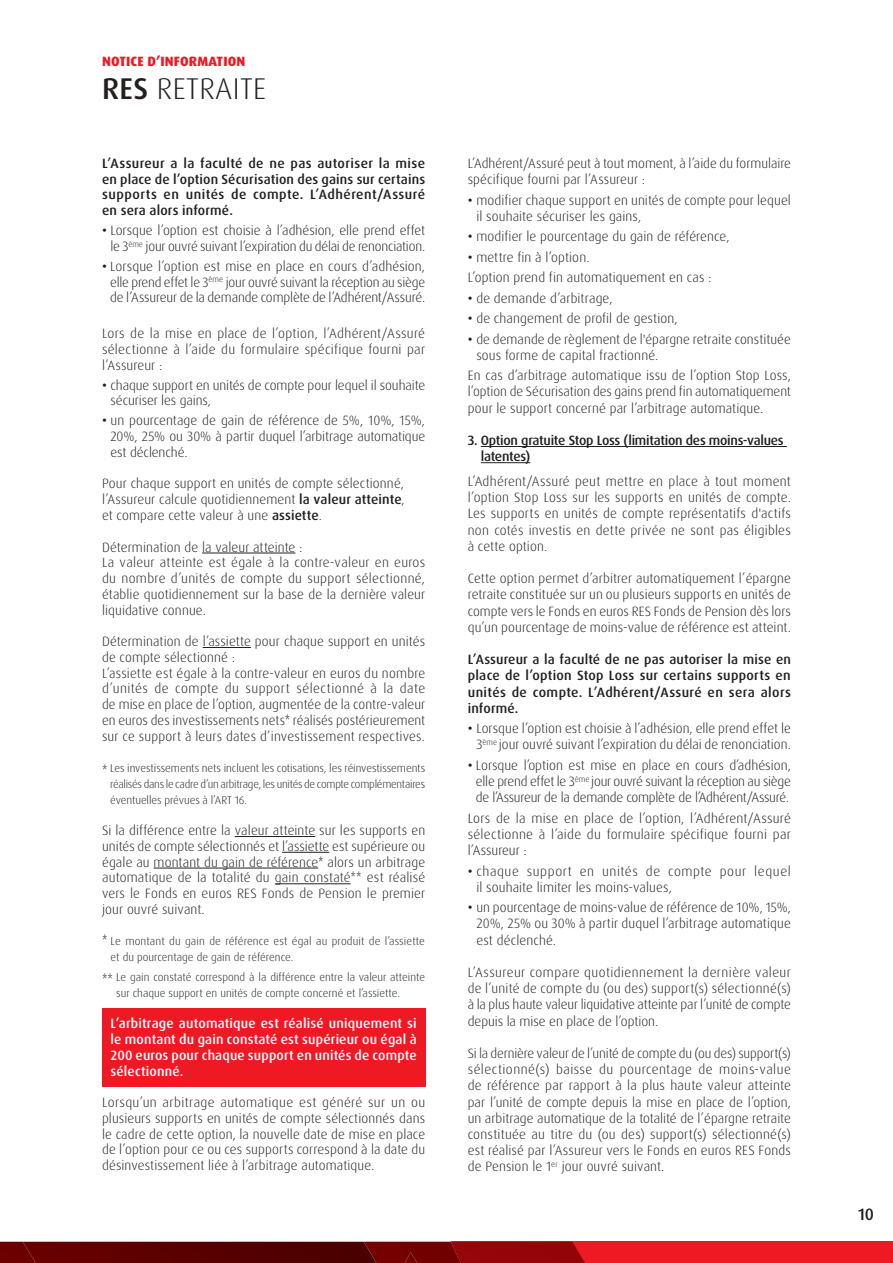
<style>
.page{position:relative;width:893px;height:1263px;background:#fff}
.page>*{position:absolute;margin:0;border:0;box-sizing:border-box;transform-origin:0 0}
.t1{font:300 30px "Dax OT";letter-spacing:.01em;color:#241f1f}
.t2{font:500 16.5px "Dax OT";color:#241f1f}
.t3{font:300 13.5px/15.8px "Dax OT";letter-spacing:.005em;color:#241f1f;text-align:justify}
.t4{font:500 13.5px/15.8px "Dax OT";letter-spacing:.015em;color:#241f1f;text-align:justify}
.t5{font:300 13.5px/16.2px "Dax OT";letter-spacing:-.02em;color:#241f1f;text-align:center}
.t6{font:500 13.5px/15.8px "Dax OT";letter-spacing:.01em;color:#fff;text-align:justify}
.t7{font:300 13.5px/16.2px "Dax OT";letter-spacing:.03em;color:#241f1f}
.t8{font:500 13.5px/16.2px "Dax OT";letter-spacing:-.02em;color:#241f1f}
.t9{font:800 13.5px "Dax OT";letter-spacing:.01em;color:#ef1923}
.t10{font:300 11.25px/15.8px "Dax OT";color:#241f1f}
.s1{font-weight:500}
.s2{font-family:"Dax Compact Pro";font-size:11.25px}
.s3{font-family:"Dax Compact Pro"}
</style>
<div class="page">
<svg style="left:121px;top:1242px;width:772px;height:21px;background:#a00b0f"></svg>
<div style="left:36px;top:1242px;width:85px;height:21px;background:#650000"></div>
<img style="left:0;top:1242px;width:36px;height:21px">
<hr style="left:202px;top:553px;width:93px;height:1px;background:#241f1f">
<hr style="left:203px;top:647px;width:48px;height:1px;background:#241f1f">
<hr style="left:235px;top:836px;width:80px;height:1px;background:#241f1f">
<hr style="left:282px;top:852px;width:47px;height:1px;background:#241f1f">
<hr style="left:154px;top:868px;width:164px;height:1px;background:#241f1f">
<hr style="left:275px;top:883px;width:76px;height:1px;background:#241f1f">
<div style="left:102px;top:1008px;width:323px;height:79px;background:#ef1923"></div>
<hr style="left:481px;top:446px;width:306px;height:1px;background:#241f1f">
<hr style="left:481px;top:462px;width:49px;height:1px;background:#241f1f">
<p class="t9" style="left:102px;top:52px;width:145px">NOTICE D’INFORMATION</p>
<h1 class="t1" style="left:102px;top:70px;width:165px"><span class="s1">RES</span> RETRAITE</h1>
<p class="t4" style="left:102px;top:156px;width:325px">L’Assureur a la faculté de ne pas autoriser la mise en place de l’option Sécurisation des gains sur certains supports en unités de compte. L’Adhérent/Assuré en sera alors informé.</p>
<p class="t3" style="left:102px;top:223px;width:325px;text-align:right"><span class="s1">•</span> Lorsque l’option est choisie à l’adhésion, elle prend effet le 3<sup>ème</sup> jour ouvré suivant l’expiration du délai de renonciation.</p>
<p class="t3" style="left:110px;top:259px;width:316px;text-indent:-8px"><span class="s1">•</span> Lorsque l’option est mise en place en cours d’adhésion, elle prend effet le 3<sup>ème</sup> jour ouvré suivant la réception au siège de l’Assureur de la demande complète de l’Adhérent/Assuré.</p>
<p class="t3" style="left:102px;top:326px;width:325px">Lors de la mise en place de l’option, l’Adhérent/Assuré sélectionne à l’aide du formulaire spécifique fourni par l’Assureur :</p>
<p class="t3" style="left:110px;top:377px;width:316px;text-indent:-8px"><span class="s1">•</span> chaque support en unités de compte pour lequel il souhaite sécuriser les gains,</p>
<p class="t3" style="left:110px;top:413px;width:316px;text-indent:-8px"><span class="s1">•</span> un pourcentage de gain de référence de 5%, 10%, 15%, 20%, 25% ou 30% à partir duquel l’arbitrage automatique est déclenché.</p>
<p class="t3" style="left:102px;top:476px;width:304px">Pour chaque support en unités de compte sélectionné, l’Assureur calcule quotidiennement <span class="s1">la valeur atteinte</span>, et compare cette valeur à une <span class="s1">assiette</span>.</p>
<p class="t3" style="left:102px;top:539px;width:325px;text-align:left">Détermination de la valeur atteinte :<br>La valeur atteinte est égale à la contre-valeur en euros du nombre d’unités de compte du support sélectionné, établie quotidiennement sur la base de la dernière valeur liquidative connue.</p>
<p class="t3" style="left:102px;top:634px;width:325px;text-align:left">Détermination de l’assiette pour chaque support en unités de compte sélectionné :<br>L’assiette est égale à la contre-valeur en euros du nombre d’unités de compte du support sélectionné à la date de mise en place de l’option, augmentée de la contre-valeur en euros des investissements nets<span class="s2">*</span> réalisés postérieurement sur ce support à leurs dates d’investissement respectives.</p>
<p class="t10" style="left:110px;top:760px;width:317px;text-align:justify;text-indent:-8px"><span class="s3">*</span> Les investissements nets incluent les cotisations, les réinvestissements réalisés dans le cadre d’un arbitrage, les unités de compte complémentaires éventuelles prévues à l’ART 16.</p>
<p class="t3" style="left:102px;top:823px;width:325px">Si la différence entre la valeur atteinte sur les supports en unités de compte sélectionnés et l’assiette est supérieure ou égale au montant du gain de référence<span class="s2">*</span> alors un arbitrage automatique de la totalité du gain constaté<span class="s2">**</span> est réalisé vers le Fonds en euros RES Fonds de Pension le premier jour ouvré suivant.</p>
<p class="t10" style="left:111px;top:934px;width:316px;text-indent:-9px"><span class="s3">*</span> Le montant du gain de référence est égal au produit de l’assiette et du pourcentage de gain de référence.</p>
<p class="t10" style="left:116px;top:969px;width:310px;text-indent:-14px"><span class="s3">**</span> Le gain constaté correspond à la différence entre la valeur atteinte sur chaque support en unités de compte concerné et l’assiette.</p>
<p class="t6" style="left:111px;top:1016px;width:308px">L’arbitrage automatique est réalisé uniquement si le montant du gain constaté est supérieur ou égal à 200 euros pour chaque support en unités de compte sélectionné.</p>
<p class="t3" style="left:102px;top:1095px;width:325px">Lorsqu’un arbitrage automatique est généré sur un ou plusieurs supports en unités de compte sélectionnés dans le cadre de cette option, la nouvelle date de mise en place de l’option pour ce ou ces supports correspond à la date du désinvestissement liée à l’arbitrage automatique.</p>
<p class="t3" style="left:468px;top:155px;width:325px;line-height:16.2px">L’Adhérent/Assuré peut à tout moment, à l’aide du formulaire spécifique fourni par l’Assureur :</p>
<p class="t3" style="left:476px;top:192px;width:316px;line-height:16.2px;text-indent:-9px"><span class="s1">•</span> modifier chaque support en unités de compte pour lequel il souhaite sécuriser les gains,</p>
<p class="t3" style="left:468px;top:229px;width:263px"><span class="s1">•</span> modifier le pourcentage du gain de référence,</p>
<p class="t3" style="left:468px;top:247px;width:245px;line-height:20.4px"><span class="s1">•</span> mettre fin à l’option.<br>L’option prend fin automatiquement en cas :</p>
<p class="t3" style="left:468px;top:290px;width:146px"><span class="s1">•</span> de demande d’arbitrage,</p>
<p class="t3" style="left:468px;top:311px;width:211px"><span class="s1">•</span> de changement de profil de gestion,</p>
<p class="t3" style="left:476px;top:331px;width:316px;line-height:16.2px;text-indent:-9px"><span class="s1">•</span> de demande de règlement de l'épargne retraite constituée sous forme de capital fractionné.</p>
<p class="t3" style="left:468px;top:367px;width:325px;line-height:16.2px">En cas d’arbitrage automatique issu de l’option Stop Loss, l’option de Sécurisation des gains prend fin automatiquement pour le support concerné par l’arbitrage automatique.</p>
<p class="t8" style="left:481px;top:432px;width:304px;text-indent:-13px">3. Option gratuite Stop Loss (limitation des moins-values latentes)</p>
<p class="t3" style="left:468px;top:473px;width:325px;line-height:16.2px">L’Adhérent/Assuré peut mettre en place à tout moment l’option Stop Loss sur les supports en unités de compte.<br>Les supports en unités de compte représentatifs d'actifs non cotés investis en dette privée ne sont pas éligibles à cette option.</p>
<p class="t3" style="left:468px;top:570px;width:325px;line-height:16.2px">Cette option permet d’arbitrer automatiquement l’épargne retraite constituée sur un ou plusieurs supports en unités de compte vers le Fonds en euros RES Fonds de Pension dès lors qu’un pourcentage de moins-value de référence est atteint.</p>
<p class="t4" style="left:468px;top:651px;width:325px;line-height:16.2px">L’Assureur a la faculté de ne pas autoriser la mise en place de l’option Stop Loss sur certains supports en unités de compte. L’Adhérent/Assuré en sera alors informé.</p>
<p class="t3" style="left:468px;top:720px;width:325px;line-height:16.2px;text-align:right"><span class="s1">•</span> Lorsque l’option est choisie à l’adhésion, elle prend effet le<br>3<sup>ème</sup> jour ouvré suivant l’expiration du délai de renonciation.</p>
<p class="t5" style="left:468px;top:757px;width:325px"><span class="s1">•</span> Lorsque l’option est mise en place en cours d’adhésion, elle prend effet le 3<sup>ème</sup> jour ouvré suivant la réception au siège de l’Assureur de la demande complète de l’Adhérent/Assuré.</p>
<p class="t3" style="left:468px;top:810px;width:325px;line-height:16.2px">Lors de la mise en place de l’option, l’Adhérent/Assuré sélectionne à l’aide du formulaire spécifique fourni par l’Assureur :</p>
<p class="t7" style="left:476px;top:863px;width:316px;text-indent:-9px"><span class="s1">•</span> chaque support en unités de compte pour lequel il souhaite limiter les moins-values,</p>
<p class="t3" style="left:476px;top:899px;width:316px;line-height:16.2px;text-indent:-9px"><span class="s1">•</span> un pourcentage de moins-value de référence de 10%, 15%, 20%, 25% ou 30% à partir duquel l’arbitrage automatique est déclenché.</p>
<p class="t3" style="left:468px;top:964px;width:325px;line-height:16.2px">L’Assureur compare quotidiennement la dernière valeur de l’unité de compte du (ou des) support(s) sélectionné(s) à la plus haute valeur liquidative atteinte par l’unité de compte depuis la mise en place de l’option.</p>
<p class="t3" style="left:468px;top:1045px;width:325px;line-height:16.2px">Si la dernière valeur de l’unité de compte du (ou des) support(s) sélectionné(s) baisse du pourcentage de moins-value de référence par rapport à la plus haute valeur atteinte par l’unité de compte depuis la mise en place de l’option, un arbitrage automatique de la totalité de l’épargne retraite constituée au titre du (ou des) support(s) sélectionné(s) est réalisé par l’Assureur vers le Fonds en euros RES Fonds de Pension le 1<sup>er</sup> jour ouvré suivant.</p>
<p class="t2" style="left:858px;top:1204px;width:18px">10</p>
</div>
